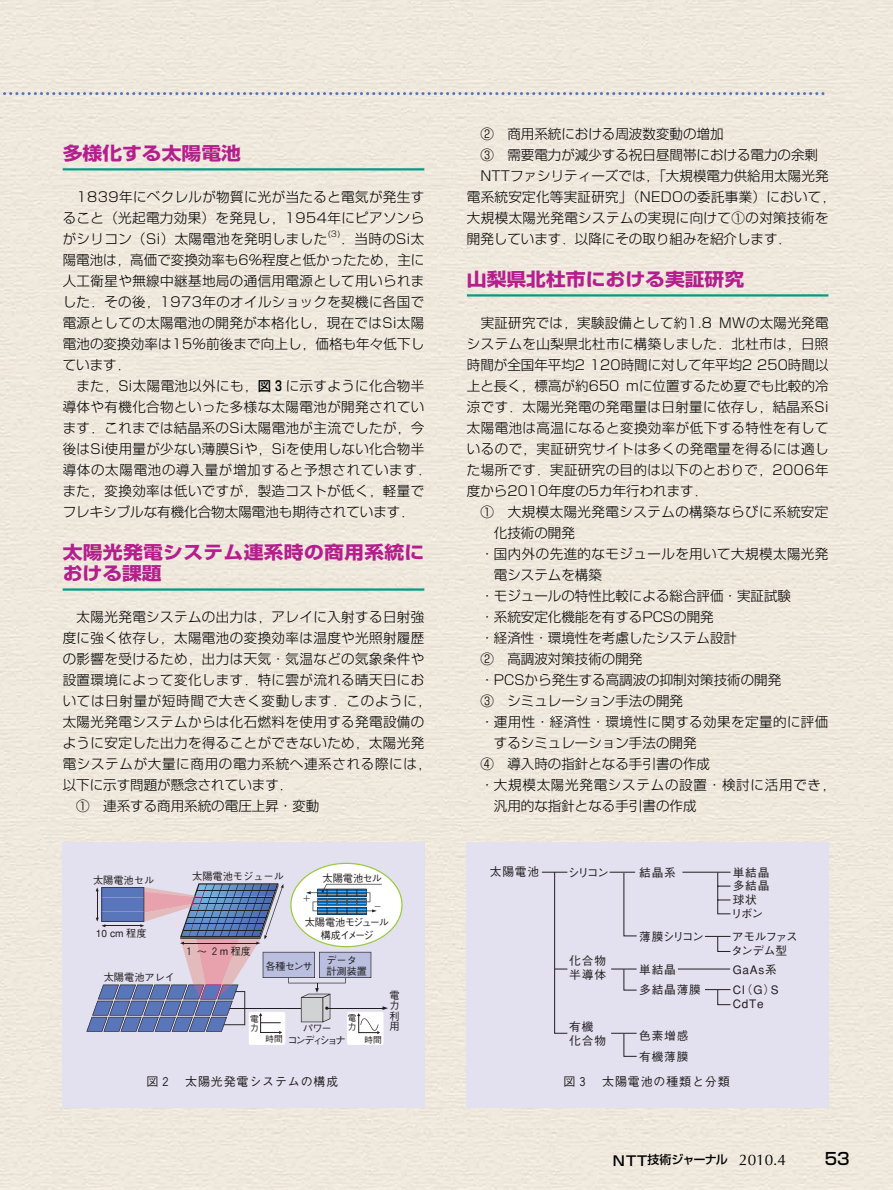
<style>
.page{position:relative;width:893px;height:1190px;background:#fff}
.page>*{position:absolute;margin:0;border:0;box-sizing:border-box;transform-origin:0 0}
.t1{font:700 18px/21px "Shin Go";color:#b41e8d;scale:1.1 1}
.t2{font:500 16.5px "Shin Go";color:#000}
.t3{font:300 13.5px/21px "Shin Go";letter-spacing:.03em;color:#000;text-align:justify}
.t4{font:300 13.5px "Shin Go";color:#000}
.t5{font:300 13.5px "Shin Go";letter-spacing:.05em;color:#000}
.t6{font:300 13.5px "Shin Go";letter-spacing:.005em;color:#000}
.t7{font:300 13.5px "Shin Go";letter-spacing:.055em;color:#000}
.t8{font:500 12px "Gothic BBB";letter-spacing:.07em;color:#231f20}
.t9{font:500 12px "Shin Go";letter-spacing:-.075em;color:#000}
.t10{font:500 11.7px/14px "Gothic BBB";letter-spacing:.07em;color:#231f20}
.t11{font:500 11.7px/14px "Gothic BBB";letter-spacing:-.045em;color:#231f20}
.t12{font:500 10.2px/10.2px "Gothic BBB";color:#231f20;text-align:justify}
.t13{font:500 10.2px/12.5px "Gothic BBB";letter-spacing:-.115em;color:#231f20;text-align:center}
.t14{font:500 10.2px/12.5px "Gothic BBB";letter-spacing:-.195em;color:#231f20}
.t15{font:500 8.7px/8.7px "Gothic BBB";color:#231f20}
.t16{font:300 8.1px "Shin Go";color:#000}
.t17{font:500 7.05px "Gothic BBB";color:#231f20}
.s1{font-weight:500}
.s2{font-size:13.5px}
.s3{font-family:"Optima";font-weight:400;font-size:15.3px}
</style>
<div class="page">
<div style="left:0;top:0;width:892px;height:1190px;background:#eee8dd"></div>
<hr style="left:63px;top:168px;width:361px;height:2px;background:#009b87">
<hr style="left:63px;top:588px;width:361px;height:2px;background:#009b87">
<svg style="left:0;top:92px;width:828px;height:3px;background:#b5bcce"></svg>
<hr style="left:467px;top:294px;width:361px;height:2px;background:#009b87">
<div style="left:63px;top:842px;width:361px;height:265px;background:#e3e0ef"></div>
<div style="left:290px;top:862px;width:112px;height:85px;background:#fff;border:1px solid #99ca3b;border-radius:50%"></div>
<div style="left:249px;top:1011px;width:36px;height:33px;background:#fff;border-radius:2px"></div>
<div style="left:347px;top:1011px;width:36px;height:33px;background:#fff;border-radius:2px"></div>
<svg style="left:86px;top:883px;width:302px;height:151px"></svg>
<div style="left:467px;top:842px;width:361px;height:265px;background:#e3e0ef"></div>
<hr style="left:682px;top:872px;width:48px;height:1px;background:#231f20">
<hr style="left:678px;top:968px;width:52px;height:1px;background:#231f20">
<svg style="left:542px;top:871px;width:95px;height:185px"></svg>
<svg style="left:705px;top:989px;width:25px;height:16px"></svg>
<svg style="left:705px;top:872px;width:25px;height:79px"></svg>
<h1 class="t1" style="left:63px;top:145px;width:163px">多様化する太陽電池</h1>
<p class="t3" style="left:63px;top:188px;width:363px;text-indent:14px">1839年にベクレルが物質に光が当たると電気が発生すること（光起電力効果）を発見し，1954年にピアソンらがシリコン（Si）太陽電池を発明しました</p>
<p class="t16" style="left:328px;top:231px;width:14px">(3)</p>
<p class="t3" style="left:63px;top:230px;width:363px;text-indent:278px">．当時のSi太陽電池は，高価で変換効率も6％程度と低かったため，主に人工衛星や無線中継基地局の通信用電源として用いられました．その後，1973年のオイルショックを契機に各国で電源としての太陽電池の開発が本格化し，現在ではSi太陽電池の変換効率は15％前後まで向上し，価格も年々低下しています．</p>
<p class="t3" style="left:63px;top:377px;width:370px;text-align:left;text-indent:14px">また，Si太陽電池以外にも，<span class="s1">図３</span>に示すように化合物半導体や有機化合物といった多様な太陽電池が開発されています．これまでは結晶系のSi太陽電池が主流でしたが，今後はSi使用量が少ない薄膜Siや，Siを使用しない化合物半導体の太陽電池の導入量が増加すると予想されています．また，変換効率は低いですが，製造コストが低く，軽量でフレキシブルな有機化合物太陽電池も期待されています．</p>
<h1 class="t1" style="left:63px;top:544px;width:330px">太陽光発電システム連系時の商用系統における課題</h1>
<p class="t3" style="left:77px;top:608px;width:349px">太陽光発電システムの出力は，アレイに入射する日射強</p>
<p class="t3" style="left:63px;top:629px;width:363px">度に強く依存し，太陽電池の変換効率は温度や光照射履歴</p>
<p class="t3" style="left:63px;top:650px;width:363px">の影響を受けるため，出力は天気・気温などの気象条件や</p>
<p class="t3" style="left:63px;top:671px;width:363px">設置環境によって変化します．特に雲が流れる晴天日にお</p>
<p class="t5" style="left:63px;top:696px;width:370px">いては日射量が短時間で大きく変動します．このように，</p>
<p class="t3" style="left:63px;top:713px;width:363px">太陽光発電システムからは化石燃料を使用する発電設備の</p>
<p class="t3" style="left:63px;top:734px;width:363px">ように安定した出力を得ることができないため，太陽光発</p>
<p class="t5" style="left:63px;top:759px;width:370px">電システムが大量に商用の電力系統へ連系される際には，</p>
<p class="t4" style="left:63px;top:780px;width:231px">以下に示す問題が懸念されています．</p>
<p class="t4" style="left:76px;top:801px;width:245px">①　連系する商用系統の電圧上昇・変動</p>
<p class="t12" style="left:93px;top:876px;width:63px">太陽電池セル</p>
<p class="t12" style="left:96px;top:930px;width:52px">10 cm 程度</p>
<p class="t12" style="left:104px;top:973px;width:73px">太陽電池アレイ</p>
<p class="t12" style="left:192px;top:872px;width:93px">太陽電池モジュール</p>
<p class="t12" style="left:322px;top:874px;width:61px">太陽電池セル</p>
<p class="t13" style="left:305px;top:917px;width:86px">太陽電池モジュール構成イメージ</p>
<p class="t12" style="left:265px;top:962px;width:49px">各種センサ</p>
<p class="t12" style="left:326px;top:955px;width:42px;line-height:11.2px">データ計測装置</p>
<p class="t17" style="left:303px;top:896px;width:9px">＋</p>
<p class="t12" style="left:184px;top:947px;width:69px">１～２m程度</p>
<p class="t15" style="left:250px;top:1015px;width:10px">電力</p>
<p class="t15" style="left:348px;top:1015px;width:10px">電力</p>
<p class="t14" style="left:265px;top:1023px;width:82px;text-indent:37px">パワー<br><sup>時間</sup> コンディショナ</p>
<p class="t15" style="left:364px;top:1036px;width:19px">時間</p>
<p class="t12" style="left:389px;top:991px;width:12px">電力利用</p>
<p class="t8" style="left:147px;top:1077px;width:193px">図２　太陽光発電システムの構成</p>
<p class="t4" style="left:480px;top:129px;width:244px">②　商用系統における周波数変動の増加</p>
<p class="t4" style="left:480px;top:150px;width:339px">③　需要電力が減少する祝日昼間帯における電力の余剰</p>
<p class="t6" style="left:480px;top:171px;width:349px">NTTファシリティーズでは，「大規模電力供給用太陽光発</p>
<p class="t3" style="left:467px;top:188px;width:370px">電系統安定化等実証研究」（NEDOの委託事業）において，</p>
<p class="t3" style="left:467px;top:209px;width:363px">大規模太陽光発電システムの実現に向けて①の対策技術を</p>
<p class="t4" style="left:467px;top:234px;width:325px">開発しています．以降にその取り組みを紹介します．</p>
<h1 class="t1" style="left:467px;top:271px;width:254px">山梨県北杜市における実証研究</h1>
<p class="t3" style="left:467px;top:314px;width:363px;text-indent:14px">実証研究では，実験設備として約1.8 MWの太陽光発電システムを山梨県北杜市に構築しました．北杜市は，日照時間が全国年平均2 120時間に対して年平均2 250時間以上と長く，標高が約650 mに位置するため夏でも比較的冷涼です．太陽光発電の発電量は日射量に依存し，結晶系Si太陽電池は高温になると変換効率が低下する特性を有しているので，実証研究サイトは多くの発電量を得るには適した場所です．実証研究の目的は以下のとおりで，2006年度から2010年度の5カ年行われます．</p>
<p class="t3" style="left:480px;top:503px;width:349px">① 大規模太陽光発電システムの構築ならびに系統安定</p>
<p class="t3" style="left:494px;top:524px;width:82px">化技術の開発</p>
<p class="t3" style="left:480px;top:545px;width:349px">・国内外の先進的なモジュールを用いて大規模太陽光発</p>
<p class="t4" style="left:494px;top:570px;width:109px">電システムを構築</p>
<p class="t4" style="left:480px;top:591px;width:312px">・モジュールの特性比較による総合評価・実証試験</p>
<p class="t4" style="left:480px;top:612px;width:235px">・系統安定化機能を有するPCSの開発</p>
<p class="t4" style="left:480px;top:633px;width:258px">・経済性・環境性を考慮したシステム設計</p>
<p class="t4" style="left:480px;top:654px;width:163px">②　高調波対策技術の開発</p>
<p class="t4" style="left:480px;top:675px;width:302px">・PCSから発生する高調波の抑制対策技術の開発</p>
<p class="t4" style="left:480px;top:696px;width:204px">③ シミュレーション手法の開発</p>
<p class="t3" style="left:480px;top:713px;width:349px">・運用性・経済性・環境性に関する効果を定量的に評価</p>
<p class="t4" style="left:494px;top:738px;width:204px">するシミュレーション手法の開発</p>
<p class="t4" style="left:480px;top:759px;width:231px">④ 導入時の指針となる手引書の作成</p>
<p class="t7" style="left:480px;top:780px;width:356px">・大規模太陽光発電システムの設置・検討に活用でき，</p>
<p class="t4" style="left:494px;top:801px;width:204px">汎用的な指針となる手引書の作成</p>
<p class="t10" style="left:490px;top:866px;width:51px">太陽電池</p>
<p class="t10" style="left:568px;top:866px;width:43px">シリコン</p>
<p class="t10" style="left:639px;top:866px;width:38px">結晶系</p>
<p class="t10" style="left:730px;top:866px;width:40px">単結晶多結晶球状リボン</p>
<p class="t11" style="left:731px;top:931px;width:68px">アモルファスタンデム型</p>
<p class="t10" style="left:639px;top:931px;width:66px">薄膜シリコン</p>
<p class="t10" style="left:639px;top:964px;width:38px">単結晶</p>
<p class="t10" style="left:732px;top:961px;width:47px;line-height:19.6px">GaAs系<br>CI（G）S</p>
<p class="t10" style="left:732px;top:998px;width:33px">CdTe</p>
<p class="t10" style="left:569px;top:955px;width:38px">化合物半導体</p>
<p class="t10" style="left:639px;top:984px;width:63px">多結晶薄膜</p>
<p class="t10" style="left:569px;top:1020px;width:38px">有機化合物</p>
<p class="t10" style="left:639px;top:1029px;width:51px">色素増感</p>
<p class="t10" style="left:639px;top:1051px;width:51px">有機薄膜</p>
<p class="t8" style="left:563px;top:1077px;width:168px">図３　太陽電池の種類と分類</p>
<p class="t9" style="left:612px;top:1155px;width:175px"><span class="s2">NTT</span>技術ジャーナル <span class="s3">2010.4</span></p>
<p class="t2" style="left:824px;top:1153px;width:27px">53</p>
</div>
